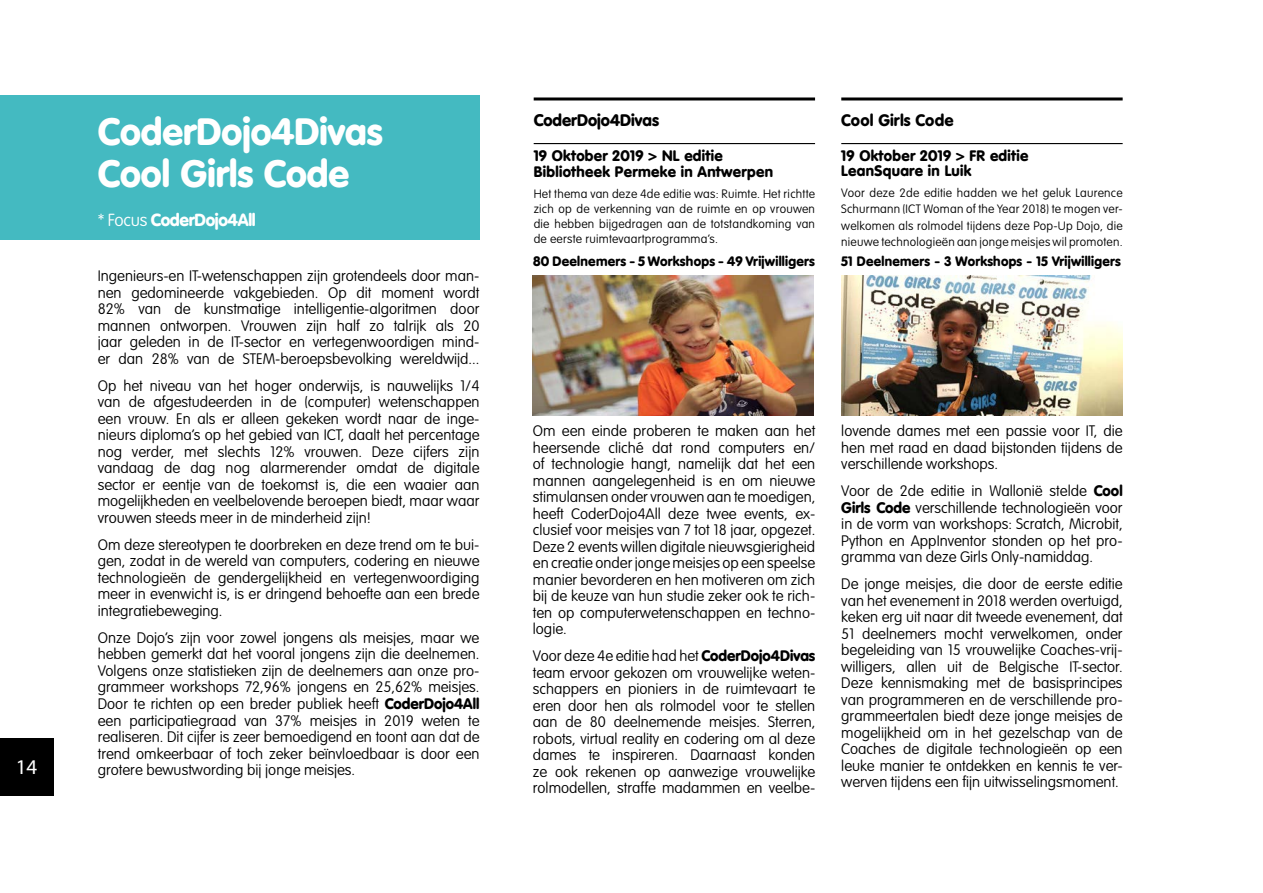
<style>
.page{position:relative;width:1263px;height:893px;background:#fff}
.page>*{position:absolute;margin:0;border:0;box-sizing:border-box;transform-origin:0 0}
.t1{font:900 37.5px/42px "VAG Rounded";color:#fff}
.t2{font:21px "Myriad Pro";color:#fff}
.t3{font:900 17.25px "VAG Rounded";letter-spacing:-.02em;color:#fff}
.t4{font:900 16.5px "VAG Rounded";color:#000}
.t5{font:16.5px "VAG Rundschrift BQ";color:#000}
.t6{font:100 15px/16.5px "VAG Rounded Std";color:#000;text-align:justify}
.t7{font:900 15px/16.5px "VAG Rounded";letter-spacing:.02em;color:#000}
.t8{font:900 13.5px "VAG Rounded";letter-spacing:.02em;color:#000}
.t9{font:100 12px/15px "VAG Rounded Std";letter-spacing:.02em;color:#000;text-align:justify}
.s1{font-family:"VAG Rounded Std";font-weight:100}
.s2{font-family:"VAG Rounded";font-weight:900}
</style>
<div class="page">
<div style="left:0;top:738px;width:54px;height:57px;background:#000"></div>
<div style="left:0;top:95px;width:479px;height:145px;background:#44bac1"></div>
<img style="left:532px;top:275px;width:282px;height:140px">
<img style="left:841px;top:275px;width:282px;height:140px">
<hr style="left:841px;top:97px;width:282px;height:3px;background:#000">
<hr style="left:841px;top:143px;width:282px;height:1px;background:#000">
<hr style="left:534px;top:97px;width:281px;height:3px;background:#000">
<hr style="left:534px;top:143px;width:281px;height:1px;background:#000">
<h2 class="t2" style="left:16px;top:754px;width:23px">14</h2>
<h1 class="t1" style="left:98px;top:110px;width:286px">CoderDojo4Divas<br>Cool Girls Code</h1>
<p class="t3" style="left:98px;top:209px;width:159px"><span class="s1">* Focus</span> CoderDojo4All</p>
<p class="t6" style="left:98px;top:268px;width:383px">Ingenieurs-en IT-wetenschappen zijn grotendeels door man&shy;nen gedomineerde vakgebieden. Op dit moment wordt 82% van de kunstmatige intelligentie-algoritmen door mannen ontworpen. Vrouwen zijn half zo talrijk als 20 jaar geleden in de IT-sector en vertegenwoordigen mind&shy;er dan 28% van de STEM-beroepsbevolking wereldwijd...</p>
<p class="t6" style="left:98px;top:378px;width:383px">Op het niveau van het hoger onderwijs, is nauwelijks 1/4 van de afgestudeerden in de (computer) wetenschappen een vrouw. En als er alleen gekeken wordt naar de inge&shy;nieurs diploma’s op het gebied van ICT, daalt het percentage nog verder, met slechts 12% vrouwen. Deze cijfers zijn vandaag de dag nog alarmerender omdat de digitale sector er eentje van de toekomst is, die een waaier aan mogelijkheden en veelbelovende beroepen biedt, maar waar vrouwen steeds meer in de minderheid zijn!</p>
<p class="t6" style="left:98px;top:537px;width:383px">Om deze stereotypen te doorbreken en deze trend om te bui&shy;gen, zodat in de wereld van computers, codering en nieuwe technologieën de gendergelijkheid en vertegenwoordiging meer in evenwicht is, is er dringend behoefte aan een brede integratiebeweging.</p>
<p class="t6" style="left:98px;top:630px;width:383px">Onze Dojo’s zijn voor zowel jongens als meisjes, maar we hebben gemerkt dat het vooral jongens zijn die deelnemen.<br>Volgens onze statistieken zijn de deelnemers aan onze pro&shy;grammeer workshops 72,96% jongens en 25,62% meisjes.<br>Door te richten op een breder publiek heeft <span class="s2">CoderDojo4All </span>een participatiegraad van 37% meisjes in 2019 weten te realiseren. Dit cijfer is zeer bemoedigend en toont aan dat de trend omkeerbaar of toch zeker beïnvloedbaar is door een grotere bewustwording bij jonge meisjes.</p>
<p class="t4" style="left:534px;top:110px;width:127px">CoderDojo4Divas</p>
<p class="t5" style="left:841px;top:111px;width:114px">Cool Girls Code</p>
<p class="t7" style="left:534px;top:147px;width:241px">19 Oktober 2019 &gt; NL editie<br>Bibliotheek Permeke in Antwerpen</p>
<p class="t9" style="left:534px;top:187px;width:283px">Het thema van deze 4de editie was: Ruimte. Het richtte zich op de verkenning van de ruimte en op vrouwen die hebben bijgedragen aan de totstandkoming van de eerste ruimtevaartprogramma’s.</p>
<p class="t7" style="left:841px;top:148px;width:189px;line-height:15px">19 Oktober 2019 &gt; FR editie<br>LeanSquare in Luik</p>
<p class="t9" style="left:841px;top:185px;width:283px;line-height:16.5px">Voor deze 2de editie hadden we het geluk Laurence Schurmann (ICT Woman of the Year 2018) te mogen ver&shy;welkomen als rolmodel tijdens deze Pop-Up Dojo, die nieuwe technologieën aan jonge meisjes wil promoten.</p>
<p class="t8" style="left:533px;top:253px;width:283px">80 Deelnemers - 5 Workshops - 49 Vrijwilligers</p>
<p class="t8" style="left:841px;top:253px;width:281px">51 Deelnemers - 3 Workshops - 15 Vrijwilligers</p>
<p class="t6" style="left:533px;top:423px;width:284px">Om een einde proberen te maken aan het heersende cliché dat rond computers en/ of technologie hangt, namelijk dat het een mannen aangelegenheid is en om nieuwe stimulansen onder vrouwen aan te moedigen, heeft CoderDojo4All deze twee events, ex&shy;clusief voor meisjes van 7 tot 18 jaar, opgezet.<br>Deze 2 events willen digitale nieuwsgierigheid en creatie onder jonge meisjes op een speelse manier bevorderen en hen motiveren om zich bij de keuze van hun studie zeker ook te rich&shy;ten op computerwetenschappen en techno&shy;logie.</p>
<p class="t6" style="left:533px;top:648px;width:284px">Voor deze 4e editie had het <span class="s2">CoderDojo4Divas </span>team ervoor gekozen om vrouwelijke weten&shy;schappers en pioniers in de ruimtevaart te eren door hen als rolmodel voor te stellen aan de 80 deelnemende meisjes. Sterren, robots, virtual reality en codering om al deze dames te inspireren. Daarnaast konden ze ook rekenen op aanwezige vrouwelijke rolmodellen, straffe madammen en veelbe-</p>
<p class="t6" style="left:841px;top:423px;width:283px">lovende dames met een passie voor IT, die hen met raad en daad bijstonden tijdens de verschillende workshops.</p>
<p class="t6" style="left:841px;top:483px;width:283px">Voor de 2de editie in Wallonië stelde <span class="s2">Cool Girls Code</span> verschillende technologieën voor in de vorm van workshops: Scratch, Microbit, Python en AppInventor stonden op het pro&shy;gramma van deze Girls Only-namiddag.</p>
<p class="t6" style="left:841px;top:576px;width:283px">De jonge meisjes, die door de eerste editie van het evenement in 2018 werden overtuigd, keken erg uit naar dit tweede evenement, dat 51 deelnemers mocht verwelkomen, onder begeleiding van 15 vrouwelijke Coaches-vrij&shy;willigers, allen uit de Belgische IT-sector.<br>Deze kennismaking met de basisprincipes van programmeren en de verschillende pro&shy;grammeertalen biedt deze jonge meisjes de mogelijkheid om in het gezelschap van de Coaches de digitale technologieën op een leuke manier te ontdekken en kennis te ver&shy;werven tijdens een fijn uitwisselingsmoment.</p>
</div>
